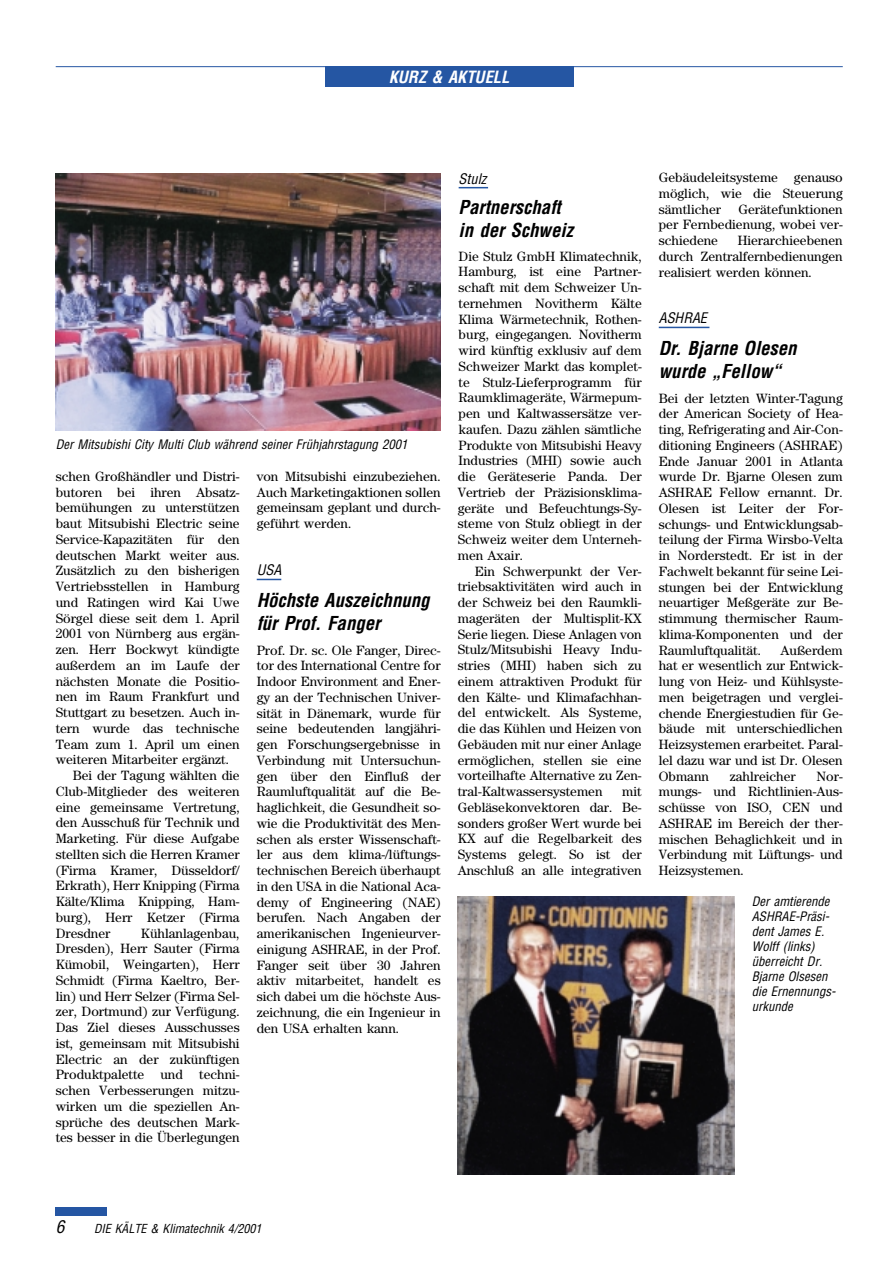
<style>
.page{position:relative;width:893px;height:1263px;background:#fff}
.page>*{position:absolute;margin:0;border:0;box-sizing:border-box;transform-origin:0 0}
.t1{font:italic 700 condensed 18.75px/23.2px "Helvetica";color:#000}
.t2{font:italic condensed 17.25px "Helvetica";color:#000}
.t3{font:italic 700 condensed 16.5px "Helvetica";color:#fff}
.t4{font:italic condensed 14.25px "Helvetica";color:#000}
.t5{font:13.5px/15.8px "Century";color:#000;text-align:justify}
.t6{font:italic condensed 12.75px/15px "Helvetica";color:#000}
.t7{font:italic condensed 12.15px "Helvetica";color:#000}
</style>
<div class="page">
<svg style="left:257px;top:579px;width:24px;height:1px"></svg>
<hr style="left:458px;top:187px;width:30px;height:1px;background:#2556a3">
<hr style="left:658px;top:327px;width:51px;height:1px;background:#2556a3">
<div style="left:56px;top:1208px;width:51px;height:8px;background:#2556a3"></div>
<div style="left:325px;top:67px;width:248px;height:20px;background:#2556a3"></div>
<hr style="left:56px;top:66px;width:786px;height:1px;background:#2556a3">
<img style="left:56px;top:173px;width:384px;height:258px">
<img style="left:458px;top:897px;width:276px;height:277px">
<p class="t3" style="left:388px;top:71px;width:122px">KURZ &amp; AKTUELL</p>
<p class="t6" style="left:56px;top:438px;width:353px">Der Mitsubishi City Multi Club während seiner Frühjahrstagung 2001</p>
<p class="t5" style="left:56px;top:470px;width:185px">schen Großhändler und Distri-</p>
<p class="t5" style="left:56px;top:485px;width:185px">butoren bei ihren Absatz-</p>
<p class="t5" style="left:56px;top:501px;width:185px">bemühungen zu unterstützen</p>
<p class="t5" style="left:56px;top:517px;width:185px">baut Mitsubishi Electric seine</p>
<p class="t5" style="left:56px;top:533px;width:185px">Service-Kapazitäten für den</p>
<p class="t5" style="left:56px;top:548px;width:185px">deutschen Markt weiter aus.</p>
<p class="t5" style="left:56px;top:564px;width:185px">Zusätzlich zu den bisherigen</p>
<p class="t5" style="left:56px;top:580px;width:185px">Vertriebsstellen in Hamburg</p>
<p class="t5" style="left:56px;top:596px;width:185px">und Ratingen wird Kai Uwe</p>
<p class="t5" style="left:56px;top:611px;width:185px">Sörgel diese seit dem 1. April</p>
<p class="t5" style="left:56px;top:627px;width:185px">2001 von Nürnberg aus ergän-</p>
<p class="t5" style="left:56px;top:643px;width:185px">zen. Herr Bockwyt kündigte</p>
<p class="t5" style="left:56px;top:659px;width:185px">außerdem an im Laufe der</p>
<p class="t5" style="left:56px;top:674px;width:185px">nächsten Monate die Positio-</p>
<p class="t5" style="left:56px;top:690px;width:185px">nen im Raum Frankfurt und</p>
<p class="t5" style="left:56px;top:706px;width:185px">Stuttgart zu besetzen. Auch in-</p>
<p class="t5" style="left:56px;top:722px;width:185px">tern wurde das technische</p>
<p class="t5" style="left:56px;top:737px;width:185px">Team zum 1. April um einen</p>
<p class="t5" style="left:56px;top:753px;width:175px">weiteren Mitarbeiter ergänzt.</p>
<p class="t5" style="left:73px;top:769px;width:168px">Bei der Tagung wählten die</p>
<p class="t5" style="left:56px;top:785px;width:185px">Club-Mitglieder des weiteren</p>
<p class="t5" style="left:56px;top:800px;width:185px">eine gemeinsame Vertretung,</p>
<p class="t5" style="left:56px;top:816px;width:185px">den Ausschuß für Technik und</p>
<p class="t5" style="left:56px;top:832px;width:185px">Marketing. Für diese Aufgabe</p>
<p class="t5" style="left:56px;top:848px;width:185px">stellten sich die Herren Kramer</p>
<p class="t5" style="left:56px;top:863px;width:185px">(Firma Kramer, Düsseldorf/</p>
<p class="t5" style="left:56px;top:879px;width:185px">Erkrath), Herr Knipping (Firma</p>
<p class="t5" style="left:56px;top:895px;width:185px">Kälte/Klima Knipping, Ham-</p>
<p class="t5" style="left:56px;top:911px;width:185px">burg), Herr Ketzer (Firma</p>
<p class="t5" style="left:56px;top:926px;width:56px">Dresdner</p>
<p class="t5" style="left:56px;top:926px;width:185px;text-indent:85px">Kühlanlagenbau, Dresden), Herr Sauter (Firma Kümobil, Weingarten), Herr Schmidt (Firma Kaeltro, Ber&shy;lin) und Herr Selzer (Firma Sel&shy;zer, Dortmund) zur Verfügung.<br>Das Ziel dieses Ausschusses ist, gemeinsam mit Mitsubishi Electric an der zukünftigen Produktpalette und techni&shy;schen Verbesserungen mitzu&shy;wirken um die speziellen An&shy;sprüche des deutschen Mark&shy;tes besser in die Überlegungen</p>
<p class="t5" style="left:257px;top:470px;width:185px">von Mitsubishi einzubeziehen.<br>Auch Marketingaktionen sollen gemeinsam geplant und durch&shy;geführt werden.</p>
<p class="t4" style="left:257px;top:565px;width:26px">USA</p>
<h1 class="t1" style="left:257px;top:590px;width:174px">Höchste Auszeichnung für Prof. Fanger</h1>
<p class="t5" style="left:257px;top:643px;width:185px">Prof. Dr. sc. Ole Fanger, Direc&shy;tor des International Centre for Indoor Environment and Ener&shy;gy an der Technischen Univer&shy;sität in Dänemark, wurde für seine bedeutenden langjähri&shy;gen Forschungsergebnisse in Verbindung mit Untersuchun&shy;gen über den Einfluß der Raumluftqualität auf die Be&shy;haglichkeit, die Gesundheit so&shy;wie die Produktivität des Men&shy;schen als erster Wissenschaft&shy;ler aus dem klima-/lüftungs&shy;technischen Bereich überhaupt in den USA in die National Aca&shy;demy of Engineering (NAE) berufen. Nach Angaben der amerikanischen Ingenieurver&shy;einigung ASHRAE, in der Prof.<br>Fanger seit über 30 Jahren aktiv mitarbeitet, handelt es sich dabei um die höchste Aus&shy;zeichnung, die ein Ingenieur in den USA erhalten kann.</p>
<p class="t4" style="left:458px;top:173px;width:29px">Stulz</p>
<h1 class="t1" style="left:458px;top:197px;width:116px">Partnerschaft in der Schweiz</h1>
<p class="t5" style="left:457px;top:249px;width:185px">Die Stulz GmbH Klimatechnik, Hamburg, ist eine Partner&shy;schaft mit dem Schweizer Un&shy;ternehmen Novitherm Kälte Klima Wärmetechnik, Rothen&shy;burg, eingegangen. Novitherm wird künftig exklusiv auf dem Schweizer Markt das komplet&shy;te Stulz-Lieferprogramm für Raumklimageräte, Wärmepum&shy;pen und Kaltwassersätze ver&shy;kaufen. Dazu zählen sämtliche Produkte von Mitsubishi Heavy Industries (MHI) sowie auch die Geräteserie Panda. Der Vertrieb der Präzisionsklima&shy;geräte und Befeuchtungs-Sy&shy;steme von Stulz obliegt in der Schweiz weiter dem Unterneh&shy;men Axair.</p>
<p class="t5" style="left:457px;top:564px;width:185px;text-indent:17px">Ein Schwerpunkt der Ver&shy;triebsaktivitäten wird auch in der Schweiz bei den Raumkli&shy;mageräten der Multisplit-KX Serie liegen. Diese Anlagen von Stulz/Mitsubishi Heavy Indu&shy;stries (MHI) haben sich zu einem attraktiven Produkt für den Kälte- und Klimafachhan&shy;del entwickelt. Als Systeme, die das Kühlen und Heizen von Gebäuden mit nur einer Anlage ermöglichen, stellen sie eine vorteilhafte Alternative zu Zen&shy;tral-Kaltwassersystemen</p>
<p class="t5" style="left:457px;top:785px;width:185px;text-indent:164px">mit Gebläsekonvektoren dar. Be&shy;sonders großer Wert wurde bei KX auf die Regelbarkeit des Systems gelegt. So ist der Anschluß an alle integrativen</p>
<p class="t5" style="left:658px;top:171px;width:185px">Gebäudeleitsysteme genauso möglich, wie die Steuerung sämtlicher</p>
<p class="t5" style="left:658px;top:202px;width:185px;text-indent:80px">Gerätefunktionen per Fernbedienung, wobei ver&shy;schiedene</p>
<p class="t5" style="left:658px;top:234px;width:185px;text-indent:79px">Hierarchieebenen durch Zentralfernbedienungen realisiert werden können.</p>
<p class="t4" style="left:658px;top:313px;width:50px">ASHRAE</p>
<h1 class="t1" style="left:658px;top:338px;width:139px">Dr. Bjarne Olesen wurde „Fellow“</h1>
<p class="t5" style="left:658px;top:391px;width:185px">Bei der letzten Winter-Tagung der American Society of Hea&shy;ting, Refrigerating and Air-Con&shy;ditioning Engineers (ASHRAE)<br>Ende Januar 2001 in Atlanta wurde Dr. Bjarne Olesen zum ASHRAE Fellow ernannt. Dr.<br>Olesen ist Leiter der For&shy;schungs- und Entwicklungsab&shy;teilung der Firma Wirsbo-Velta in Norderstedt. Er ist in der Fachwelt bekannt für seine Lei&shy;stungen bei der Entwicklung neuartiger Meßgeräte zur Be&shy;stimmung thermischer Raum&shy;klima-Komponenten und der Raumluftqualität.</p>
<p class="t5" style="left:658px;top:643px;width:185px;text-indent:122px">Außerdem hat er wesentlich zur Entwick&shy;lung von Heiz- und Kühlsyste&shy;men beigetragen und verglei&shy;chende Energiestudien für Ge&shy;bäude mit unterschiedlichen Heizsystemen erarbeitet. Paral&shy;lel dazu war und ist Dr. Olesen Obmann</p>
<p class="t5" style="left:658px;top:769px;width:185px;text-indent:158px">Nor&shy;mungs- und Richtlinien-Aus&shy;schüsse von ISO, CEN und ASHRAE im Bereich der ther&shy;mischen Behaglichkeit und in Verbindung mit Lüftungs- und Heizsystemen.</p>
<p class="t5" style="left:729px;top:769px;width:68px">zahlreicher</p>
<p class="t6" style="left:751px;top:895px;width:85px">Der amtierende<br>ASHRAE-Präsi&shy;dent James E.<br>Wolff (links) überreicht Dr.<br>Bjarne Olsesen die Ernennungs&shy;urkunde</p>
<p class="t2" style="left:56px;top:1220px;width:10px">6</p>
<p class="t7" style="left:94px;top:1224px;width:169px">DIE KÄLTE &amp; Klimatechnik 4/2001</p>
</div>
